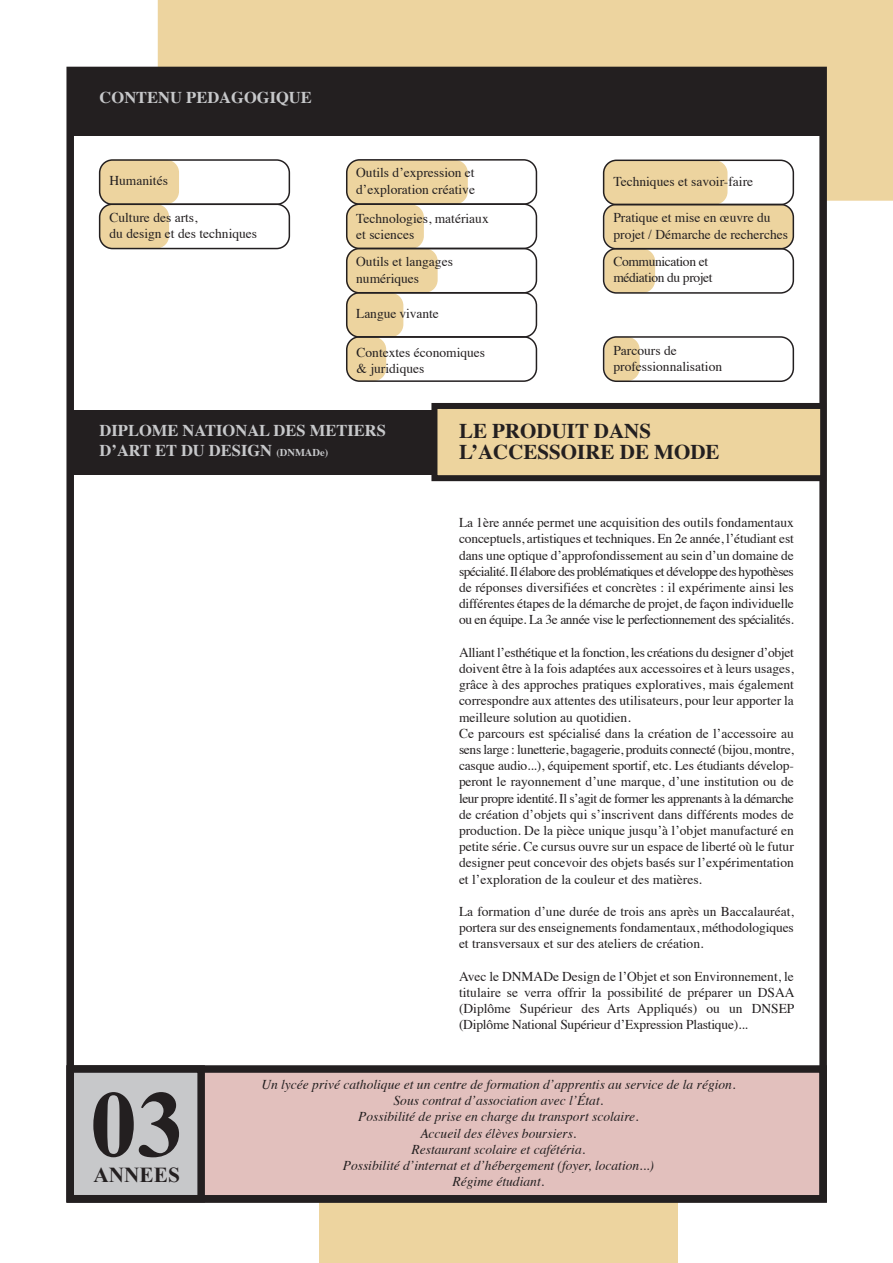
<style>
.page{position:relative;width:893px;height:1263px;background:#fff}
.page>*{position:absolute;margin:0;border:0;box-sizing:border-box;transform-origin:0 0}
.t1{font:700 94.65px "Times New Roman";color:#231f20}
.t2{font:700 21.3px "Times New Roman";color:#231f20}
.t3{font:700 21px/21px "Times";color:#231f20}
.t4{font:700 16.5px/19.8px "Times";color:#c7c8ca}
.t5{font:13.5px/16.2px "Times";color:#231f20}
.t6{font:italic 13.5px/16.2px "Times";color:#231f20;text-align:center}
.t7{font:13.5px/16.2px "Times";letter-spacing:-.025em;color:#231f20}
.s1{font-size:10.5px}
</style>
<div class="page">
<svg style="left:158px;top:0;width:735px;height:201px;fill:#edd49f"></svg>
<div style="left:201px;top:1069px;width:622px;height:130px;background:#e2c0bd"></div>
<div style="left:319px;top:1195px;width:358px;height:68px;background:#edd49f"></div>
<div style="left:66px;top:1065px;width:761px;height:137px;border:8px solid #231f20"></div>
<div style="left:66px;top:1065px;width:139px;height:137px;background:#c7c8ca;border:8px solid #231f20"></div>
<div style="left:71px;top:410px;width:753px;height:64px;background:#231f20"></div>
<div style="left:66px;top:67px;width:761px;height:1135px;border:8px solid #231f20"></div>
<div style="left:431px;top:403px;width:395px;height:78px;background:#edd49e;border:6px solid #231f20"></div>
<div style="left:346px;top:293px;width:57px;height:44px;background:#edd49f;border-radius:13px"></div>
<div style="left:346px;top:204px;width:78px;height:45px;background:#edd49f;border-radius:13px"></div>
<div style="left:346px;top:160px;width:122px;height:44px;background:#edd49f;border-radius:13px"></div>
<div style="left:347px;top:337px;width:39px;height:44px;background:#edd49f;border-radius:13px"></div>
<div style="left:100px;top:204px;width:69px;height:44px;background:#edd49f;border-radius:13px"></div>
<div style="left:346px;top:248px;width:92px;height:45px;background:#edd49f;border-radius:13px"></div>
<div style="left:100px;top:160px;width:79px;height:44px;background:#edd49f;border-radius:13px"></div>
<div style="left:604px;top:204px;width:189px;height:44px;background:#edd49f;border-radius:13px"></div>
<div style="left:604px;top:249px;width:51px;height:44px;background:#edd49f;border-radius:13px"></div>
<div style="left:604px;top:160px;width:123px;height:45px;background:#edd49f;border-radius:13px"></div>
<div style="left:71px;top:71px;width:753px;height:65px;background:#231f20"></div>
<div style="left:99px;top:203px;width:191px;height:46px;border:2px solid #231f20;border-radius:13px"></div>
<div style="left:99px;top:159px;width:191px;height:46px;border:2px solid #231f20;border-radius:13px"></div>
<div style="left:346px;top:203px;width:191px;height:46px;border:2px solid #231f20;border-radius:13px"></div>
<div style="left:346px;top:159px;width:191px;height:46px;border:2px solid #231f20;border-radius:13px"></div>
<div style="left:346px;top:336px;width:191px;height:46px;border:2px solid #231f20;border-radius:13px"></div>
<div style="left:603px;top:248px;width:191px;height:46px;border:2px solid #231f20;border-radius:13px"></div>
<div style="left:603px;top:204px;width:191px;height:45px;border:2px solid #231f20;border-radius:13px"></div>
<div style="left:603px;top:160px;width:191px;height:45px;border:2px solid #231f20;border-radius:13px"></div>
<div style="left:346px;top:292px;width:191px;height:46px;border:2px solid #231f20;border-radius:13px"></div>
<div style="left:604px;top:337px;width:36px;height:44px;background:#edd49f;border-radius:13px"></div>
<div style="left:603px;top:336px;width:191px;height:46px;border:2px solid #231f20;border-radius:13px"></div>
<div style="left:346px;top:248px;width:191px;height:46px;border:2px solid #231f20;border-radius:13px"></div>
<p class="t4" style="left:100px;top:86px;width:214px">CONTENU PEDAGOGIQUE</p>
<p class="t5" style="left:109px;top:171px;width:60px">Humanités</p>
<p class="t5" style="left:109px;top:208px;width:149px">Culture des arts,<br>du design et des techniques</p>
<p class="t5" style="left:356px;top:164px;width:120px">Outils d’expression et d’exploration créative</p>
<p class="t5" style="left:356px;top:209px;width:134px">Technologies, matériaux et sciences</p>
<p class="t5" style="left:356px;top:253px;width:98px">Outils et langages numériques</p>
<p class="t5" style="left:356px;top:304px;width:84px">Langue vivante</p>
<p class="t5" style="left:357px;top:343px;width:130px">Contextes économiques &amp; juridiques</p>
<p class="t5" style="left:613px;top:172px;width:141px">Techniques et savoir-faire</p>
<p class="t5" style="left:613px;top:208px;width:176px">Pratique et mise en œuvre du projet / Démarche de recherches</p>
<p class="t7" style="left:613px;top:252px;width:101px">Communication et médiation du projet</p>
<p class="t5" style="left:613px;top:341px;width:110px">Parcours de professionnalisation</p>
<p class="t4" style="left:100px;top:419px;width:288px">DIPLOME NATIONAL DES METIERS<br>D’ART ET DU DESIGN <span class="s1">(DNMADe)</span></p>
<h3 class="t3" style="left:459px;top:418px;width:262px">LE PRODUIT DANS<br>L’ACCESSOIRE DE MODE</h3>
<h1 class="t1" style="left:90px;top:1059px;width:96px">03</h1>
<h2 class="t2" style="left:93px;top:1160px;width:88px">ANNEES</h2>
<p class="t5" style="left:459px;top:513px;width:336px;text-align:justify">La 1ère année permet une acquisition des outils fondamentaux conceptuels, artistiques et techniques. En 2e année, l’étudiant est dans une optique d’approfondissement au sein d’un domaine de spécialité. Il élabore des problématiques et développe des hypothèses de réponses diversifiées et concrètes : il expérimente ainsi les différentes étapes de la démarche de projet, de façon individuelle ou en équipe. La 3e année vise le perfectionnement des spécialités.</p>
<p class="t5" style="left:459px;top:643px;width:336px">Alliant l’esthétique et la fonction, les créations du designer d’objet doivent être à la fois adaptées aux accessoires et à leurs usages, grâce à des approches pratiques exploratives, mais également correspondre aux attentes des utilisateurs, pour leur apporter la meilleure solution au quotidien.<br>Ce parcours est spécialisé dans la création de l’accessoire au sens large : lunetterie, bagagerie, produits connecté (bijou, montre, casque audio...), équipement sportif, etc. Les étudiants dévelop&shy;peront le rayonnement d’une marque, d’une institution ou de leur propre identité. Il s’agit de former les apprenants à la démarche de création d’objets qui s’inscrivent dans différents modes de production. De la pièce unique jusqu’à l’objet manufacturé en petite série. Ce cursus ouvre sur un espace de liberté où le futur designer peut concevoir des objets basés sur l’expérimentation et l’exploration de la couleur et des matières.</p>
<p class="t5" style="left:459px;top:902px;width:336px;text-align:justify">La formation d’une durée de trois ans après un Baccalauréat, portera sur des enseignements fondamentaux, méthodologiques et transversaux et sur des ateliers de création.</p>
<p class="t5" style="left:459px;top:967px;width:337px;text-align:justify">Avec le DNMADe Design de l’Objet et son Environnement, le titulaire se verra offrir la possibilité de préparer un DSAA (Diplôme Supérieur des Arts Appliqués) ou un DNSEP (Diplôme National Supérieur d’Expression Plastique)...</p>
<p class="t6" style="left:261px;top:1075px;width:476px">Un lycée privé catholique et un centre de formation d’apprentis au service de la région.<br>Sous contrat d’association avec l’État.<br>Possibilité de prise en charge du transport scolaire.<br>Accueil des élèves boursiers.<br>Restaurant scolaire et cafétéria.<br>Possibilité d’internat et d’hébergement (foyer, location...)<br>Régime étudiant.</p>
</div>
